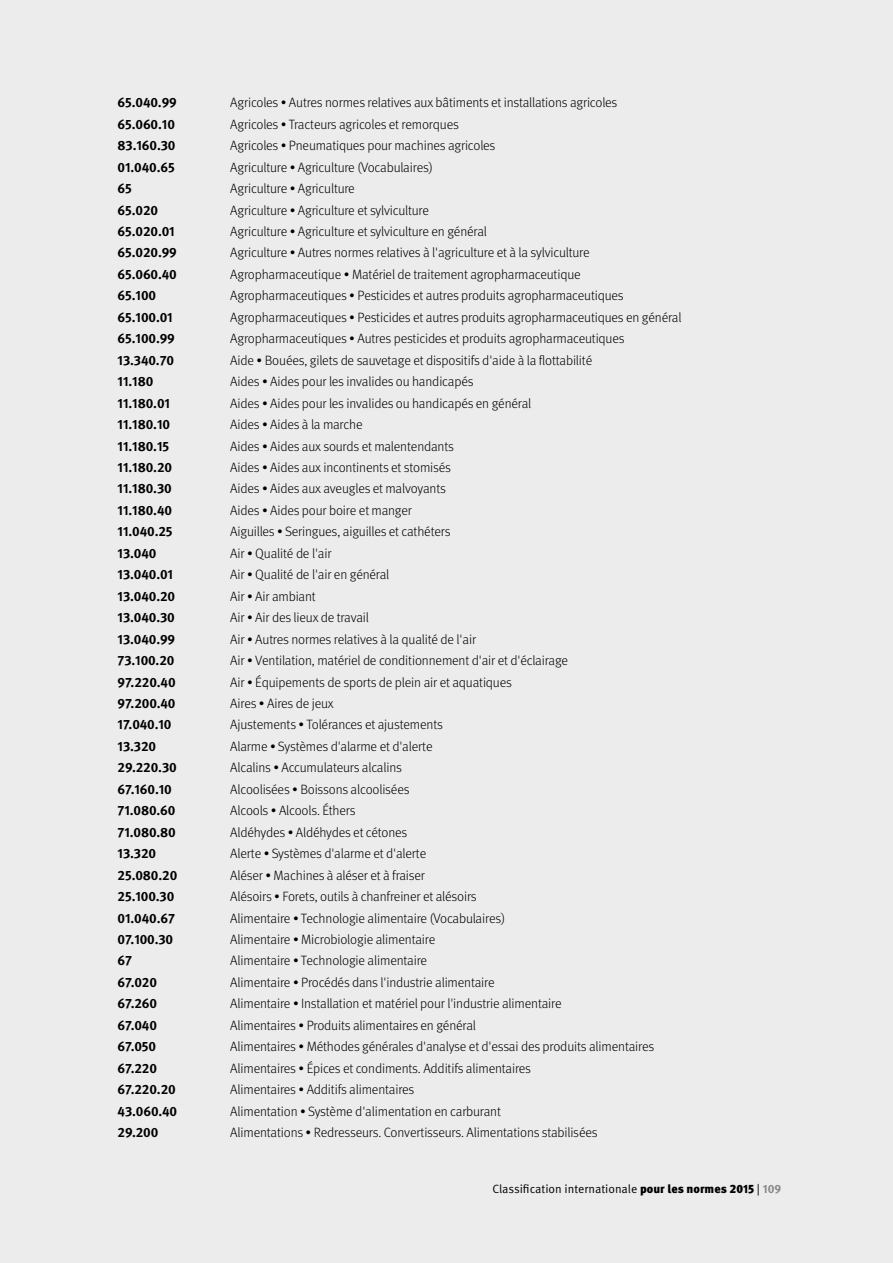
<style>
.page{position:relative;width:893px;height:1263px;background:#ececed}
.page>*{position:absolute;margin:0;border:0;box-sizing:border-box;transform-origin:0 0}
.t1{font:300 13.5px "Meta Pro";letter-spacing:-.01em;color:#000}
.t2{font:700 13.5px "Meta Pro";letter-spacing:-.01em;color:#000}
.t3{font:12px "Meta Pro Norm";color:#000}
.s1{font-family:"Meta Pro";font-weight:900}
.s2{font-family:"Meta Pro";font-weight:700;color:#878786}
</style>
<div class="page">
<p class="t2" style="left:118px;top:92px;width:61px">65.040.99</p>
<p class="t1" style="left:230px;top:93px;width:389px">Agricoles • Autres normes relatives aux bâtiments et installations agricoles</p>
<p class="t2" style="left:118px;top:113px;width:59px">65.060.10</p>
<p class="t1" style="left:230px;top:114px;width:230px">Agricoles • Tracteurs agricoles et remorques</p>
<p class="t2" style="left:118px;top:135px;width:59px">83.160.30</p>
<p class="t1" style="left:230px;top:136px;width:267px">Agricoles • Pneumatiques pour machines agricoles</p>
<p class="t2" style="left:118px;top:156px;width:59px">01.040.65</p>
<p class="t1" style="left:230px;top:157px;width:204px">Agriculture • Agriculture (Vocabulaires)</p>
<p class="t2" style="left:118px;top:178px;width:16px">65</p>
<p class="t1" style="left:230px;top:179px;width:126px">Agriculture • Agriculture</p>
<p class="t2" style="left:118px;top:199px;width:42px">65.020</p>
<p class="t1" style="left:230px;top:200px;width:200px">Agriculture • Agriculture et sylviculture</p>
<p class="t2" style="left:118px;top:221px;width:59px">65.020.01</p>
<p class="t1" style="left:230px;top:222px;width:258px">Agriculture • Agriculture et sylviculture en général</p>
<p class="t2" style="left:118px;top:242px;width:61px">65.020.99</p>
<p class="t1" style="left:230px;top:243px;width:361px">Agriculture • Autres normes relatives à l'agriculture et à la sylviculture</p>
<p class="t2" style="left:118px;top:264px;width:61px">65.060.40</p>
<p class="t1" style="left:230px;top:264px;width:352px">Agropharmaceutique • Matériel de traitement agropharmaceutique</p>
<p class="t2" style="left:118px;top:285px;width:40px">65.100</p>
<p class="t1" style="left:230px;top:286px;width:395px">Agropharmaceutiques • Pesticides et autres produits agropharmaceutiques</p>
<p class="t2" style="left:118px;top:307px;width:57px">65.100.01</p>
<p class="t1" style="left:230px;top:307px;width:453px">Agropharmaceutiques • Pesticides et autres produits agropharmaceutiques en général</p>
<p class="t2" style="left:118px;top:328px;width:59px">65.100.99</p>
<p class="t1" style="left:230px;top:329px;width:396px">Agropharmaceutiques • Autres pesticides et produits agropharmaceutiques</p>
<p class="t2" style="left:118px;top:349px;width:58px">13.340.70</p>
<p class="t1" style="left:230px;top:350px;width:363px">Aide • Bouées, gilets de sauvetage et dispositifs d'aide à la flottabilité</p>
<p class="t2" style="left:118px;top:371px;width:37px">11.180</p>
<p class="t1" style="left:230px;top:372px;width:245px">Aides • Aides pour les invalides ou handicapés</p>
<p class="t2" style="left:118px;top:392px;width:54px">11.180.01</p>
<p class="t1" style="left:230px;top:393px;width:303px">Aides • Aides pour les invalides ou handicapés en général</p>
<p class="t2" style="left:118px;top:414px;width:54px">11.180.10</p>
<p class="t1" style="left:230px;top:415px;width:134px">Aides • Aides à la marche</p>
<p class="t2" style="left:118px;top:435px;width:53px">11.180.15</p>
<p class="t1" style="left:230px;top:436px;width:225px">Aides • Aides aux sourds et malentendants</p>
<p class="t2" style="left:118px;top:457px;width:56px">11.180.20</p>
<p class="t1" style="left:230px;top:458px;width:222px">Aides • Aides aux incontinents et stomisés</p>
<p class="t2" style="left:118px;top:478px;width:56px">11.180.30</p>
<p class="t1" style="left:230px;top:479px;width:217px">Aides • Aides aux aveugles et malvoyants</p>
<p class="t2" style="left:118px;top:500px;width:56px">11.180.40</p>
<p class="t1" style="left:230px;top:500px;width:183px">Aides • Aides pour boire et manger</p>
<p class="t2" style="left:118px;top:521px;width:57px">11.040.25</p>
<p class="t1" style="left:230px;top:522px;width:222px">Aiguilles • Seringues, aiguilles et cathéters</p>
<p class="t2" style="left:118px;top:542px;width:40px">13.040</p>
<p class="t1" style="left:230px;top:543px;width:103px">Air • Qualité de l'air</p>
<p class="t2" style="left:118px;top:564px;width:57px">13.040.01</p>
<p class="t1" style="left:230px;top:565px;width:161px">Air • Qualité de l'air en général</p>
<p class="t2" style="left:118px;top:585px;width:59px">13.040.20</p>
<p class="t1" style="left:230px;top:586px;width:87px">Air • Air ambiant</p>
<p class="t2" style="left:118px;top:607px;width:59px">13.040.30</p>
<p class="t1" style="left:230px;top:608px;width:140px">Air • Air des lieux de travail</p>
<p class="t2" style="left:118px;top:628px;width:59px">13.040.99</p>
<p class="t1" style="left:230px;top:629px;width:247px">Air • Autres normes relatives à la qualité de l'air</p>
<p class="t2" style="left:118px;top:650px;width:58px">73.100.20</p>
<p class="t1" style="left:230px;top:651px;width:339px">Air • Ventilation, matériel de conditionnement d'air et d'éclairage</p>
<p class="t2" style="left:118px;top:671px;width:60px">97.220.40</p>
<p class="t1" style="left:230px;top:672px;width:283px">Air • Équipements de sports de plein air et aquatiques</p>
<p class="t2" style="left:118px;top:693px;width:59px">97.200.40</p>
<p class="t1" style="left:230px;top:693px;width:105px">Aires • Aires de jeux</p>
<p class="t2" style="left:118px;top:714px;width:55px">17.040.10</p>
<p class="t1" style="left:230px;top:715px;width:214px">Ajustements • Tolérances et ajustements</p>
<p class="t2" style="left:118px;top:736px;width:40px">13.320</p>
<p class="t1" style="left:230px;top:736px;width:204px">Alarme • Systèmes d'alarme et d'alerte</p>
<p class="t2" style="left:118px;top:757px;width:61px">29.220.30</p>
<p class="t1" style="left:230px;top:758px;width:173px">Alcalins • Accumulateurs alcalins</p>
<p class="t2" style="left:118px;top:778px;width:56px">67.160.10</p>
<p class="t1" style="left:230px;top:779px;width:181px">Alcoolisées • Boissons alcoolisées</p>
<p class="t2" style="left:118px;top:800px;width:59px">71.080.60</p>
<p class="t1" style="left:230px;top:801px;width:127px">Alcools • Alcools. Éthers</p>
<p class="t2" style="left:118px;top:821px;width:60px">71.080.80</p>
<p class="t1" style="left:230px;top:822px;width:179px">Aldéhydes • Aldéhydes et cétones</p>
<p class="t2" style="left:118px;top:843px;width:40px">13.320</p>
<p class="t1" style="left:230px;top:844px;width:197px">Alerte • Systèmes d'alarme et d'alerte</p>
<p class="t2" style="left:118px;top:864px;width:61px">25.080.20</p>
<p class="t1" style="left:230px;top:865px;width:196px">Aléser • Machines à aléser et à fraiser</p>
<p class="t2" style="left:118px;top:886px;width:58px">25.100.30</p>
<p class="t1" style="left:230px;top:887px;width:248px">Alésoirs • Forets, outils à chanfreiner et alésoirs</p>
<p class="t2" style="left:118px;top:907px;width:59px">01.040.67</p>
<p class="t1" style="left:230px;top:908px;width:276px">Alimentaire • Technologie alimentaire (Vocabulaires)</p>
<p class="t2" style="left:118px;top:929px;width:57px">07.100.30</p>
<p class="t1" style="left:230px;top:929px;width:207px">Alimentaire • Microbiologie alimentaire</p>
<p class="t2" style="left:118px;top:950px;width:16px">67</p>
<p class="t1" style="left:230px;top:951px;width:198px">Alimentaire • Technologie alimentaire</p>
<p class="t2" style="left:118px;top:972px;width:41px">67.020</p>
<p class="t1" style="left:230px;top:972px;width:266px">Alimentaire • Procédés dans l'industrie alimentaire</p>
<p class="t2" style="left:118px;top:993px;width:41px">67.260</p>
<p class="t1" style="left:230px;top:994px;width:333px">Alimentaire • Installation et matériel pour l'industrie alimentaire</p>
<p class="t2" style="left:118px;top:1014px;width:41px">67.040</p>
<p class="t1" style="left:230px;top:1015px;width:247px">Alimentaires • Produits alimentaires en général</p>
<p class="t2" style="left:118px;top:1036px;width:40px">67.050</p>
<p class="t1" style="left:230px;top:1037px;width:425px">Alimentaires • Méthodes générales d'analyse et d'essai des produits alimentaires</p>
<p class="t2" style="left:118px;top:1057px;width:41px">67.220</p>
<p class="t1" style="left:230px;top:1058px;width:302px">Alimentaires • Épices et condiments. Additifs alimentaires</p>
<p class="t2" style="left:118px;top:1079px;width:60px">67.220.20</p>
<p class="t1" style="left:230px;top:1080px;width:186px">Alimentaires • Additifs alimentaires</p>
<p class="t2" style="left:118px;top:1100px;width:61px">43.060.40</p>
<p class="t1" style="left:230px;top:1101px;width:272px">Alimentation • Système d'alimentation en carburant</p>
<p class="t2" style="left:118px;top:1122px;width:42px">29.200</p>
<p class="t1" style="left:230px;top:1123px;width:369px">Alimentations • Redresseurs. Convertisseurs. Alimentations stabilisées</p>
<p class="t3" style="left:492px;top:1180px;width:290px">Classification internationale <span class="s1">pour les normes 2015</span> | <span class="s2">109</span></p>
</div>
